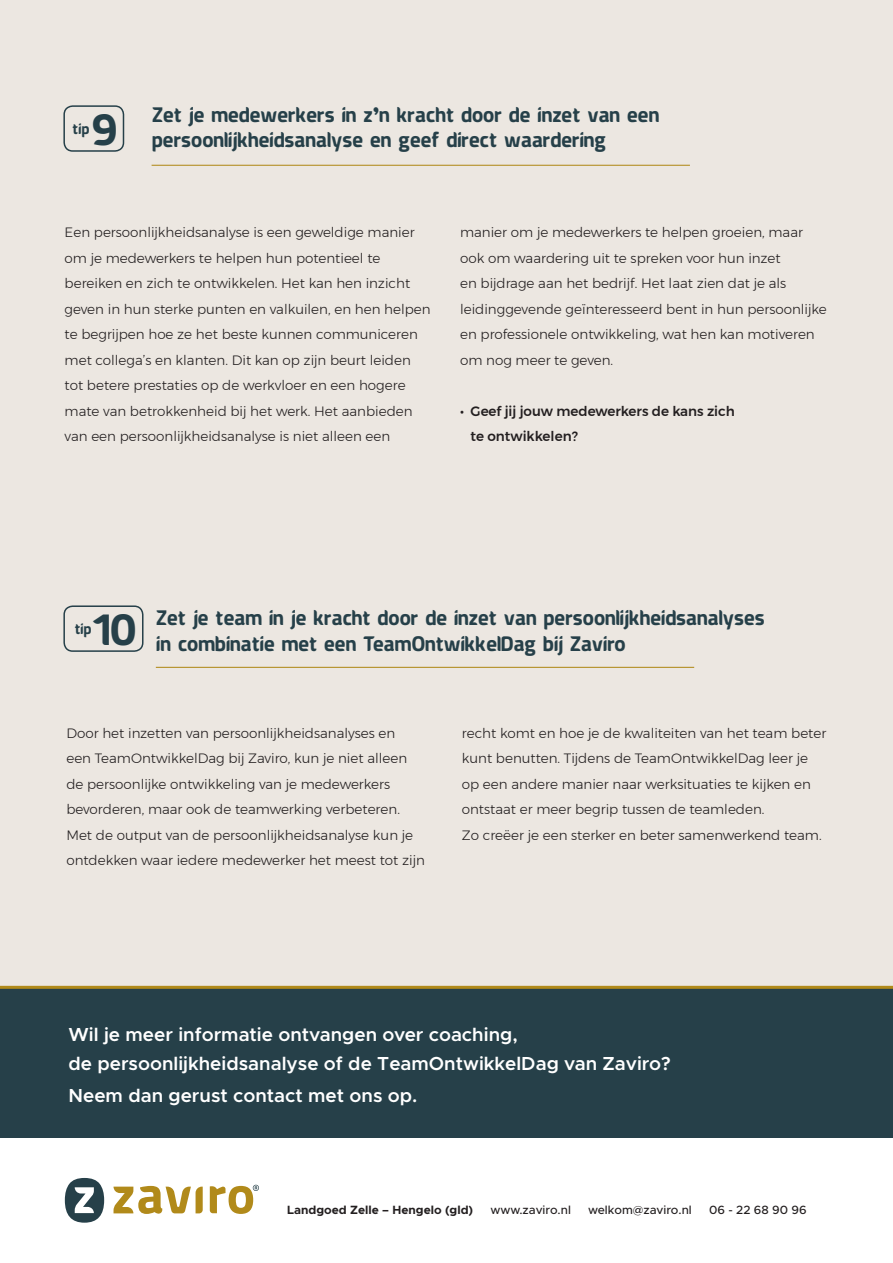
<style>
.page{position:relative;width:893px;height:1263px;background:#fff}
.page>*{position:absolute;margin:0;border:0;box-sizing:border-box;transform-origin:0 0}
.t1{font:45px "American Fox";color:#264049}
.t2{font:21px/25.2px "American Fox";color:#264049}
.t3{font:600 18.9px/29.4px "Metropolis";color:#fff}
.t4{font:15px "American Fox";letter-spacing:.015em;color:#264049}
.t5{font:300 13.5px/25.5px "Montserrat";color:#231f20}
.t6{font:500 13.5px/25.5px "Montserrat";color:#231f20}
.t7{font:500 12px "Metropolis";color:#231f20}
.t8{font:700 12px "Metropolis";color:#231f20}
.s1{font-family:"Metropolis";font-weight:900}
</style>
<div class="page">
<div style="left:0;top:0;width:893px;height:1045px;background:#ece7e1"></div>
<div style="left:0;top:986px;width:893px;height:151px;background:#264049"></div>
<hr style="left:0;top:986px;width:893px;height:3px;background:#b18a1a">
<hr style="left:152px;top:165px;width:538px;height:1px;background:#b18a1a">
<hr style="left:156px;top:667px;width:538px;height:1px;background:#b18a1a">
<svg style="left:114px;top:1186px;width:89px;height:28px"></svg>
<svg style="left:210px;top:1185px;width:49px;height:29px"></svg>
<svg style="left:65px;top:1178px;width:39px;height:45px"></svg>
<div style="left:63px;top:105px;width:61px;height:47px;border:2px solid #264049;border-radius:9px"></div>
<div style="left:63px;top:605px;width:81px;height:47px;border:2px solid #264049;border-radius:9px"></div>
<p class="t4" style="left:73px;top:123px;width:18px">tip</p>
<h1 class="t1" style="left:92px;top:110px;width:27px">9</h1>
<h2 class="t2" style="left:152px;top:104px;width:509px">Zet je medewerkers in z<span class="s1">’</span>n kracht door de inzet van een persoonlijkheidsanalyse en geef direct waardering</h2>
<p class="t5" style="left:65px;top:220px;width:368px">Een persoonlijkheidsanalyse is een geweldige manier om je medewerkers te helpen hun potentieel te bereiken en zich te ontwikkelen. Het kan hen inzicht geven in hun sterke punten en valkuilen, en hen helpen te begrijpen hoe ze het beste kunnen communiceren met collega’s en klanten. Dit kan op zijn beurt leiden tot betere prestaties op de werkvloer en een hogere mate van betrokkenheid bij het werk. Het aanbieden van een persoonlijkheidsanalyse is niet alleen een</p>
<p class="t5" style="left:460px;top:220px;width:368px">manier om je medewerkers te helpen groeien, maar ook om waardering uit te spreken voor hun inzet<br>en bijdrage aan het bedrijf. Het laat zien dat je als leidinggevende geïnteresseerd bent in hun persoonlijke en professionele ontwikkeling, wat hen kan motiveren om nog meer te geven.</p>
<p class="t6" style="left:471px;top:398px;width:266px;text-indent:-11px">• Geef jij jouw medewerkers de kans zich te ontwikkelen?</p>
<p class="t4" style="left:75px;top:623px;width:18px">tip</p>
<h1 class="t1" style="left:92px;top:610px;width:46px">10</h1>
<h2 class="t2" style="left:156px;top:607px;width:610px">Zet je team in je kracht door de inzet van persoonlijkheidsanalyses in combinatie met een TeamOntwikkelDag bij Zaviro</h2>
<p class="t5" style="left:66px;top:720px;width:360px">Door het inzetten van persoonlijkheidsanalyses en<br>een TeamOntwikkelDag bij Zaviro, kun je niet alleen de persoonlijke ontwikkeling van je medewerkers bevorderen, maar ook de teamwerking verbeteren.<br>Met de output van de persoonlijkheidsanalyse kun je ontdekken waar iedere medewerker het meest tot zijn</p>
<p class="t5" style="left:462px;top:720px;width:366px">recht komt en hoe je de kwaliteiten van het team beter kunt benutten. Tijdens de TeamOntwikkelDag leer je op een andere manier naar werksituaties te kijken en ontstaat er meer begrip tussen de teamleden.<br>Zo creëer je een sterker en beter samenwerkend team.</p>
<h3 class="t3" style="left:69px;top:1019px;width:604px">Wil je meer informatie ontvangen over coaching,<br>de persoonlijkheidsanalyse of de TeamOntwikkelDag van Zaviro?</h3>
<h3 class="t3" style="left:69px;top:1080px;width:350px">Neem dan gerust contact met ons op.</h3>
<p class="t8" style="left:287px;top:1202px;width:187px">Landgoed Zelle – Hengelo (gld)</p>
<p class="t7" style="left:490px;top:1202px;width:82px">www.zaviro.nl</p>
<p class="t7" style="left:588px;top:1202px;width:105px">welkom@zaviro.nl</p>
<p class="t7" style="left:709px;top:1202px;width:99px">06 - 22 68 90 96</p>
</div>
